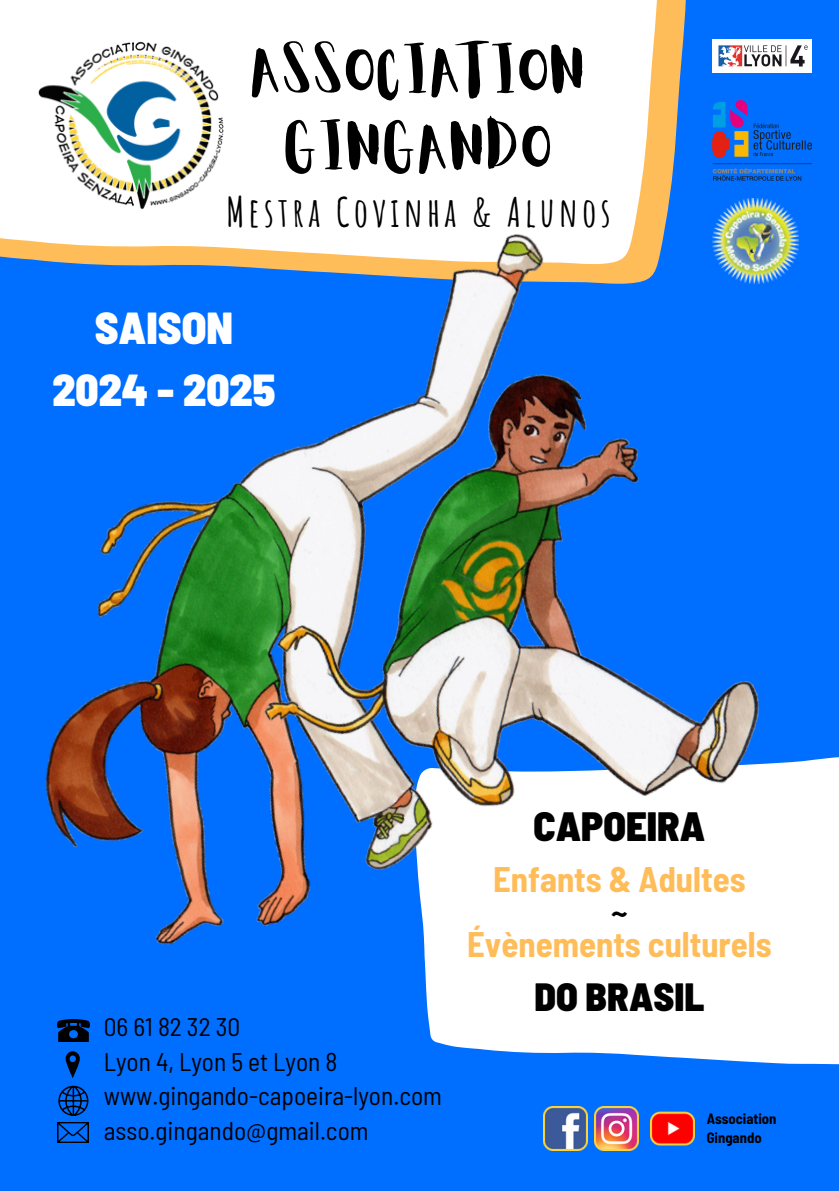
<style>
.page{position:relative;width:839px;height:1191px;background:#fff}
.page>*{position:absolute;margin:0;border:0;box-sizing:border-box;transform-origin:0 0}
.t1{font:55px/76.4px "Aloja Extended";color:#000;text-align:center}
.t2{font:900 semi-condensed 44.8px/61.6px "Barlow";color:#fff;text-align:center}
.t3{font:900 semi-condensed 40.8px "Barlow";color:#000}
.t4{font:700 40px "Amatic SC";letter-spacing:.105em;color:#000}
.t5{font:900 semi-condensed 39.4px "Barlow";color:#000}
.t6{font:700 semi-condensed 34.8px/32.8px "Barlow";color:#ffbd59;text-align:center}
.t7{font:semi-condensed 25.4px/35px "Barlow";color:#000}
.t8{font:700 semi-condensed 14.6px "Barlow";color:#000}
.s1{font-weight:600;color:#000}
</style>
<div class="page">
<div style="left:0;top:0;width:838px;height:1191px;background:#006eff"></div>
<img style="left:543px;top:1119px;width:44px;height:31px">
<img style="left:594px;top:1119px;width:44px;height:31px">
<img style="left:650px;top:1119px;width:44px;height:27px">
<img style="left:57px;top:1122px;width:32px;height:21px">
<div style="left:0;top:0;width:658px;height:101px;background:#fff"></div>
<img style="left:36px;top:39px;width:190px;height:62px">
<img style="left:712px;top:39px;width:99px;height:33px">
<img style="left:0;top:101px;width:809px;height:1018px">
<img style="left:108px;top:227px;width:730px;height:789px">
<img style="left:712px;top:101px;width:99px;height:81px">
<p class="t1" style="left:252px;top:37px;width:337px">ASSOCIATION<br>GINGANDO</p>
<p class="t4" style="left:226px;top:186px;width:386px">Mestra Covinha &amp; Alunos</p>
<p class="t2" style="left:52px;top:296px;width:224px">SAISON<br>2024 - 2025</p>
<p class="t7" style="left:104px;top:1008px;width:339px">06 61 82 32 30<br>Lyon 4, Lyon 5 et Lyon 8 www.gingando-capoeira-lyon.com asso.gingando@gmail.com</p>
<p class="t3" style="left:533px;top:800px;width:173px">CAPOEIRA</p>
<p class="t6" style="left:467px;top:861px;width:306px">Enfants &amp; Adultes<br><span class="s1">~<br></span>Évènements culturels</p>
<p class="t5" style="left:534px;top:972px;width:172px">DO BRASIL</p>
<p class="t8" style="left:706px;top:1109px;width:71px">Association</p>
<p class="t8" style="left:706px;top:1129px;width:56px">Gingando</p>
</div>
